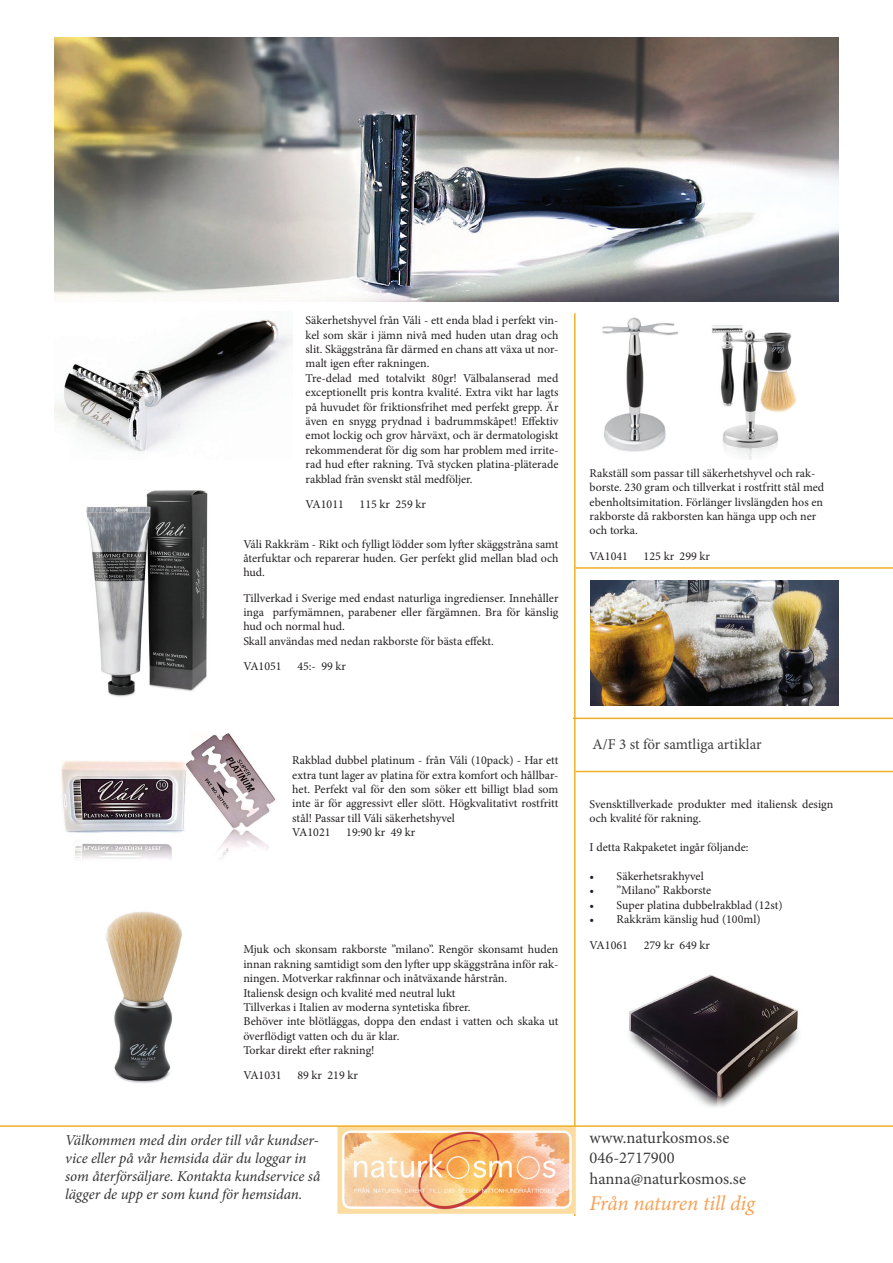
<style>
.page{position:relative;width:893px;height:1263px;background:#fff}
.page>*{position:absolute;margin:0;border:0;box-sizing:border-box;transform-origin:0 0}
.t1{font:italic 21px "Minion Pro";letter-spacing:-.01em;color:#f8a154}
.t2{font:16.5px/19.8px "Minion Pro";color:#3c3c3d}
.t3{font:italic 15px/18px "Minion Pro";letter-spacing:-.005em;color:#333233}
.t4{font:15px "Minion Pro";color:#3e3e3f}
.t5{font:12px/14.4px "Minion Pro";color:#231f20}
</style>
<div class="page">
<hr style="left:574px;top:313px;width:2px;height:903px;background:#efaf25">
<img style="left:54px;top:38px;width:785px;height:264px">
<img style="left:86px;top:490px;width:122px;height:207px">
<img style="left:54px;top:319px;width:238px;height:133px">
<img style="left:61px;top:733px;width:215px;height:126px">
<img style="left:106px;top:911px;width:77px;height:172px">
<img style="left:602px;top:317px;width:76px;height:135px">
<img style="left:712px;top:325px;width:84px;height:134px">
<img style="left:337px;top:1127px;width:238px;height:87px">
<hr style="left:0;top:1125px;width:893px;height:2px;background:#efaf25">
<img style="left:629px;top:974px;width:170px;height:134px">
<hr style="left:576px;top:771px;width:317px;height:1px;background:#efaf25">
<hr style="left:573px;top:718px;width:320px;height:1px;background:#efaf25">
<img style="left:591px;top:580px;width:247px;height:126px">
<hr style="left:576px;top:567px;width:317px;height:2px;background:#efaf25">
<p class="t5" style="left:306px;top:313px;width:254px">Säkerhetshyvel från Váli - ett enda blad i perfekt vin&shy;kel som skär i jämn nivå med huden utan drag och slit. Skäggstråna får därmed en chans att växa ut nor&shy;malt igen efter rakningen.<br>Tre-delad med totalvikt 80gr! Välbalanserad med exceptionellt pris kontra kvalité. Extra vikt har lagts på huvudet för friktionsfrihet med perfekt grepp. Är även en snygg prydnad i badrummskåpet! Effektiv emot lockig och grov hårväxt, och är dermatologiskt rekommenderat för dig som har problem med irrite&shy;rad hud efter rakning. Två stycken platina-pläterade rakblad från svenskt stål medföljer.</p>
<p class="t5" style="left:306px;top:497px;width:40px">VA1011</p>
<p class="t5" style="left:360px;top:497px;width:68px">115 kr 259 kr</p>
<p class="t5" style="left:243px;top:537px;width:317px;text-align:justify">Váli Rakkräm - Rikt och fylligt lödder som lyfter skäggstråna samt återfuktar och reparerar huden. Ger perfekt glid mellan blad och hud.</p>
<p class="t5" style="left:243px;top:591px;width:317px">Tillverkad i Sverige med endast naturliga ingredienser. Innehåller inga parfymämnen, parabener eller färgämnen. Bra för känslig hud och normal hud.<br>Skall användas med nedan rakborste för bästa effekt.</p>
<p class="t5" style="left:243px;top:659px;width:40px">VA1051</p>
<p class="t5" style="left:297px;top:659px;width:50px">45:- 99 kr</p>
<p class="t5" style="left:292px;top:753px;width:268px">Rakblad dubbel platinum - från Váli (10pack) - Har ett extra tunt lager av platina för extra komfort och hållbar&shy;het. Perfekt val för den som söker ett billigt blad som inte är för aggressivt eller slött. Högkvalitativt rostfritt stål! Passar till Váli säkerhetshyvel<br>VA1021</p>
<p class="t5" style="left:346px;top:825px;width:71px">19:90 kr 49 kr</p>
<p class="t5" style="left:243px;top:942px;width:317px">Mjuk och skonsam rakborste ”milano”. Rengör skonsamt huden innan rakning samtidigt som den lyfter upp skäggstråna inför rak&shy;ningen. Motverkar rakfinnar och inåtväxande hårstrån.<br>Italiensk design och kvalité med neutral lukt<br>Tillverkas i Italien av moderna syntetiska fibrer.<br>Behöver inte blötläggas, doppa den endast i vatten och skaka ut överflödigt vatten och du är klar.<br>Torkar direkt efter rakning!</p>
<p class="t5" style="left:243px;top:1068px;width:40px">VA1031</p>
<p class="t5" style="left:297px;top:1068px;width:62px">89 kr 219 kr</p>
<p class="t3" style="left:65px;top:1131px;width:257px">Välkommen med din order till vår kundser&shy;vice eller på vår hemsida där du loggar in som återförsäljare. Kontakta kundservice så lägger de upp er som kund för hemsidan.</p>
<p class="t5" style="left:590px;top:466px;width:236px">Rakställ som passar till säkerhetshyvel och rak&shy;borste. 230 gram och tillverkat i rostfritt stål med ebenholtsimitation. Förlänger livslängden hos en rakborste då rakborsten kan hänga upp och ner och torka.</p>
<p class="t5" style="left:590px;top:549px;width:40px">VA1041</p>
<p class="t5" style="left:644px;top:549px;width:68px">125 kr 299 kr</p>
<p class="t4" style="left:592px;top:734px;width:171px">A/F 3 st för samtliga artiklar</p>
<p class="t5" style="left:590px;top:797px;width:245px">Svensktillverkade produkter med italiensk design och kvalité för rakning.</p>
<p class="t5" style="left:590px;top:840px;width:160px">I detta Rakpaketet ingår följande:</p>
<p class="t5" style="left:590px;top:869px;width:116px">• Säkerhetsrakhyvel</p>
<p class="t5" style="left:590px;top:883px;width:123px">• ”Milano” Rakborste</p>
<p class="t5" style="left:590px;top:898px;width:194px">• Super platina dubbelrakblad (12st)</p>
<p class="t5" style="left:590px;top:912px;width:172px">• Rakkräm känslig hud (100ml)</p>
<p class="t5" style="left:590px;top:938px;width:40px">VA1061</p>
<p class="t5" style="left:644px;top:938px;width:68px">279 kr 649 kr</p>
<h2 class="t2" style="left:590px;top:1128px;width:141px">www.naturkosmos.se<br>046-2717900</h2>
<h2 class="t2" style="left:590px;top:1169px;width:158px">hanna@naturkosmos.se</h2>
<h1 class="t1" style="left:590px;top:1188px;width:167px">Från naturen till dig</h1>
</div>
